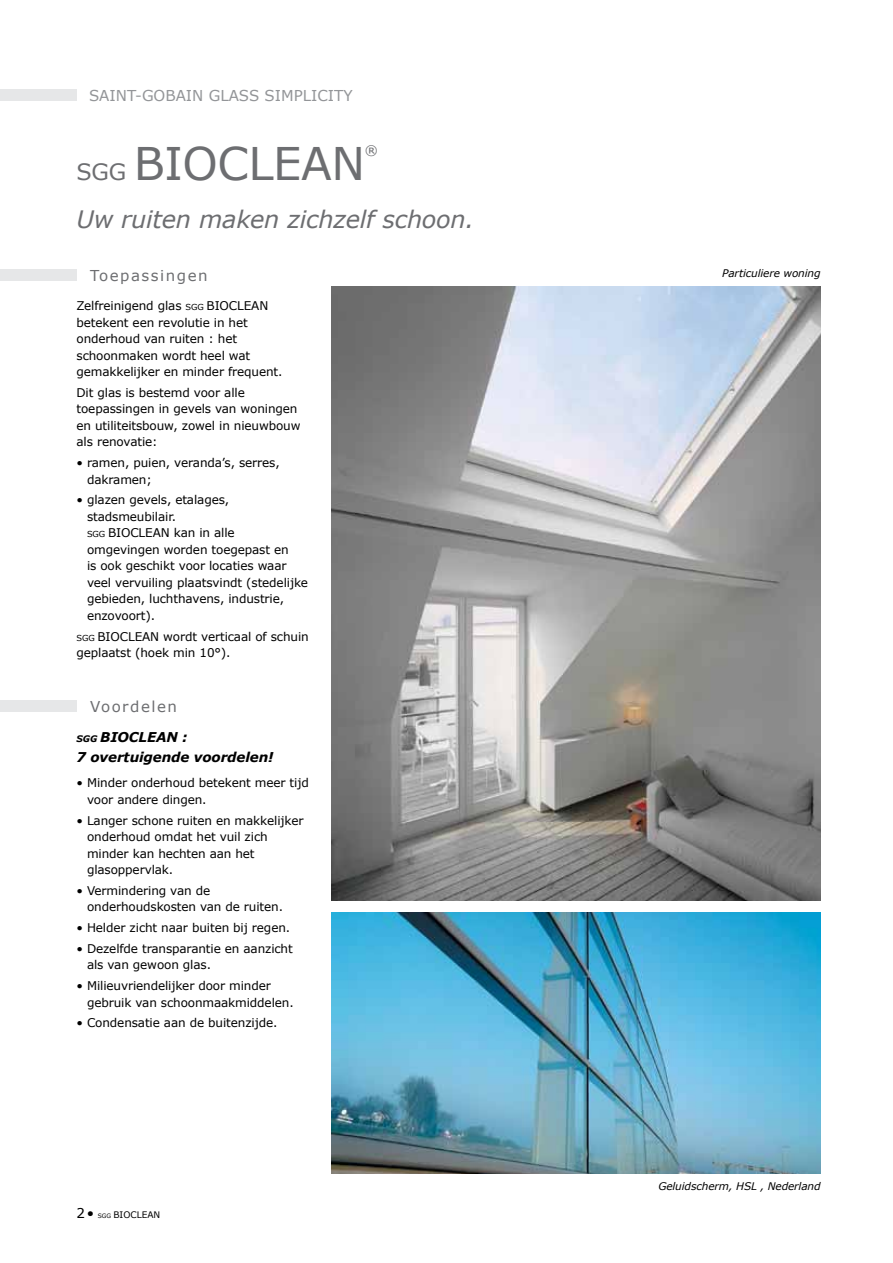
<style>
.page{position:relative;width:893px;height:1263px;background:#fff}
.page>*{position:absolute;margin:0;border:0;box-sizing:border-box;transform-origin:0 0}
.t1{font:45px "Verdana";letter-spacing:-.01em;color:#6d6e71}
.t2{font:italic 24px "Verdana";letter-spacing:-.01em;color:#6d6e71}
.t3{font:15px "Verdana";color:#939598}
.t4{font:15px "Verdana";letter-spacing:.1em;color:#6d6e71}
.t5{font:italic 700 13.5px/20.7px "Verdana";letter-spacing:-.01em;color:#000}
.t6{font:13.5px "Verdana";color:#000}
.t7{font:13.05px "Verdana";color:#6d6e71}
.t8{font:12px/16.5px "Verdana";letter-spacing:-.01em;color:#000}
.t9{font:italic 10.5px "Verdana";letter-spacing:-.01em;color:#000}
.t10{font:9px "Verdana";color:#000}
.s1{font-size:22.5px}
.s2{font-size:8.25px}
.s3{font-size:9px}
.s4{font-size:6px}
</style>
<div class="page">
<div style="left:0;top:90px;width:77px;height:11px;background:#e6e7e8"></div>
<div style="left:0;top:270px;width:77px;height:11px;background:#e6e7e8"></div>
<div style="left:0;top:701px;width:77px;height:11px;background:#e6e7e8"></div>
<img style="left:332px;top:286px;width:489px;height:615px">
<img style="left:332px;top:913px;width:489px;height:261px">
<p class="t3" style="left:89px;top:86px;width:186px">SAINT-GOBAIN GLASS simplicit</p>
<p class="t3" style="left:344px;top:86px;width:11px">y</p>
<h1 class="t1" style="left:76px;top:135px;width:290px"><span class="s1">SGG</span> BIOCLEAN</h1>
<p class="t7" style="left:365px;top:142px;width:15px">®</p>
<h2 class="t2" style="left:76px;top:204px;width:399px">Uw ruiten maken zichzelf schoon.</h2>
<p class="t4" style="left:90px;top:266px;width:119px">Toepassingen</p>
<p class="t8" style="left:77px;top:298px;width:208px">Zelfreinigend glas <span class="s2">SGG</span> BIOCLEAN betekent een revolutie in het onderhoud van ruiten : het schoonmaken wordt heel wat gemakkelijker en minder frequent.</p>
<p class="t8" style="left:77px;top:384px;width:226px">Dit glas is bestemd voor alle toepassingen in gevels van woningen en utiliteitsbouw, zowel in nieuwbouw als renovatie:</p>
<p class="t8" style="left:87px;top:455px;width:194px;text-indent:-10px">• ramen, puien, veranda’s, serres, dakramen;</p>
<p class="t8" style="left:87px;top:492px;width:223px;text-indent:-10px">• glazen gevels, etalages, stadsmeubilair.<br><span class="s2">SGG</span> BIOCLEAN kan in alle omgevingen worden toegepast en<br>is ook geschikt voor locaties waar veel vervuiling plaatsvindt (stedelijke gebieden, luchthavens, industrie, enzovoort).</p>
<p class="t8" style="left:77px;top:628px;width:234px"><span class="s2">SGG</span> BIOCLEAN wordt verticaal of schuin geplaatst (hoek min 10°).</p>
<p class="t4" style="left:90px;top:697px;width:88px">Voordelen</p>
<p class="t5" style="left:77px;top:726px;width:199px"><span class="s3">SGG</span> BIOCLEAN :<br>7 overtuigende voordelen!</p>
<p class="t8" style="left:87px;top:775px;width:223px;text-indent:-11px">• Minder onderhoud betekent meer tijd voor andere dingen.</p>
<p class="t8" style="left:87px;top:812px;width:218px;text-indent:-10px">• Langer schone ruiten en makkelijker onderhoud omdat het vuil zich minder kan hechten aan het glasoppervlak.</p>
<p class="t8" style="left:87px;top:882px;width:198px;text-indent:-10px">• Vermindering van de onderhoudskosten van de ruiten.</p>
<p class="t8" style="left:77px;top:920px;width:215px">• Helder zicht naar buiten bij regen.</p>
<p class="t8" style="left:87px;top:940px;width:207px;text-indent:-11px">• Dezelfde transparantie en aanzicht als van gewoon glas.</p>
<p class="t8" style="left:87px;top:978px;width:208px;text-indent:-11px">• Milieuvriendelijker door minder gebruik van schoonmaakmiddelen.</p>
<p class="t8" style="left:77px;top:1015px;width:202px">• Condensatie aan de buitenzijde.</p>
<p class="t6" style="left:77px;top:1205px;width:19px">2 •</p>
<p class="t10" style="left:98px;top:1209px;width:64px"><span class="s4">SGG</span> BIOCLEAN</p>
<p class="t9" style="left:722px;top:267px;width:100px">Particuliere woning</p>
<p class="t9" style="left:658px;top:1180px;width:164px">Geluidscherm, HSL , Nederland</p>
</div>
